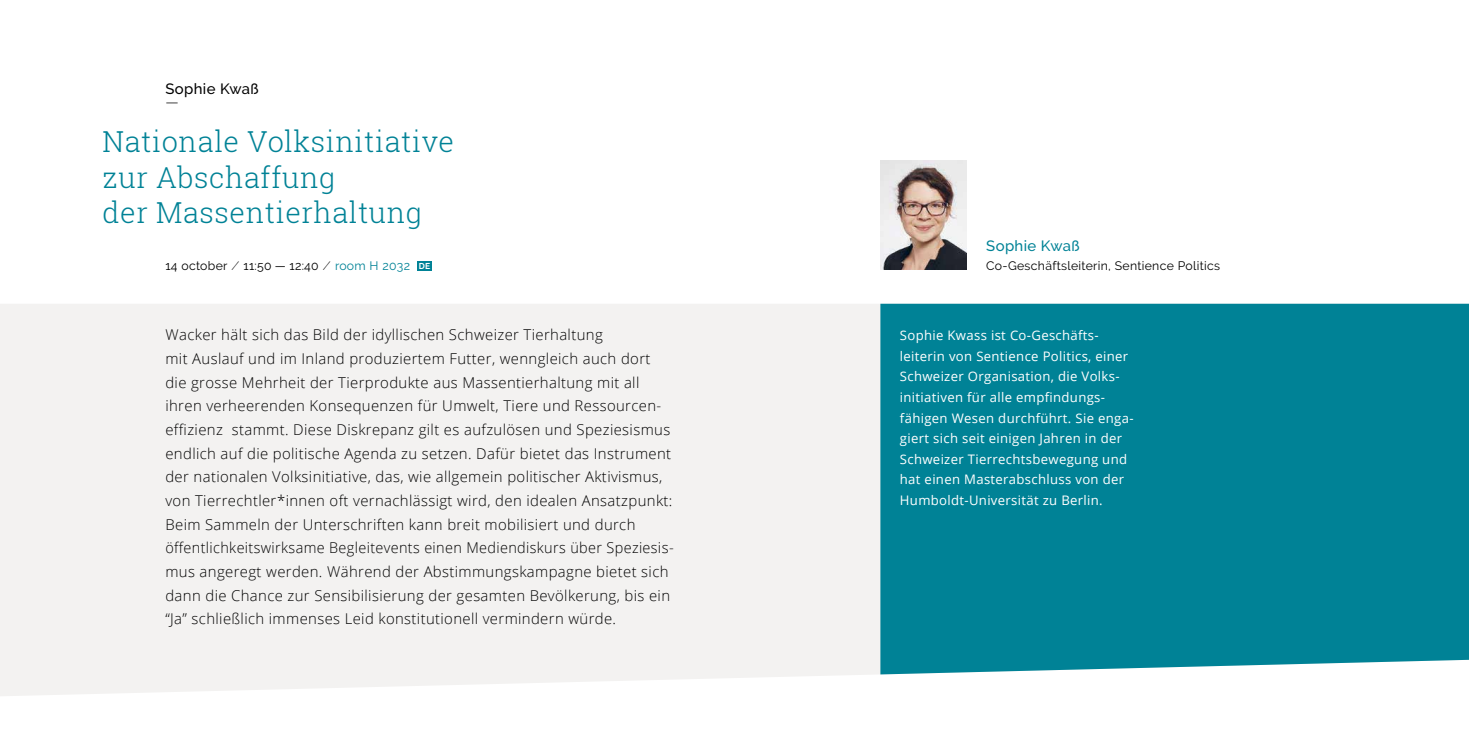
<style>
.page{position:relative;width:1469px;height:735px;background:#fff}
.page>*{position:absolute;margin:0;border:0;box-sizing:border-box;transform-origin:0 0}
.t1{font:300 28.88px/35.9px "Roboto Slab";letter-spacing:.02em;color:#008296}
.t2{font:300 14.88px/23.6px "Open Sans";letter-spacing:.025em;color:#000}
.t3{font:500 14.88px "Raleway";letter-spacing:.025em;color:#000}
.t4{font:500 14.88px "Raleway";letter-spacing:.025em;color:#008296}
.t5{font:300 14.88px "Raleway";color:#000}
.t6{font:13.12px/20.7px "Open Sans";letter-spacing:.025em;color:#fff}
.t7{font:12.25px "Raleway";letter-spacing:.025em;color:#000}
.s1{color:#008296}
.s2{font-weight:700;font-size:8.58px;color:#fff}
</style>
<div class="page">
<div style="left:0;top:304px;width:897px;height:392px;background:#f3f2f1"></div>
<div style="left:880px;top:303px;width:588px;height:371px;background:#008296"></div>
<div style="left:417px;top:260px;width:15px;height:10px;background:#008296"></div>
<img style="left:880px;top:160px;width:86px;height:109px">
<p class="t3" style="left:165px;top:80px;width:95px">Sophie Kwaß</p>
<p class="t5" style="left:165px;top:93px;width:15px">—</p>
<h1 class="t1" style="left:103px;top:122px;width:353px">Nationale Volksinitiative zur Abschaffung<br>der Massentierhaltung</h1>
<p class="t4" style="left:986px;top:236px;width:95px">Sophie Kwaß</p>
<p class="t7" style="left:165px;top:258px;width:266px">14 october ⁄ 11:50 — 12:40 ⁄ <span class="s1">room H 2032</span> <span class="s2">DE</span></p>
<p class="t7" style="left:986px;top:258px;width:235px">Co-Geschäftsleiterin, Sentience Politics</p>
<p class="t2" style="left:165px;top:322px;width:510px">Wacker hält sich das Bild der idyllischen Schweizer Tierhaltung<br>mit Auslauf und im Inland produziertem Futter, wenngleich auch dort die grosse Mehrheit der Tierprodukte aus Massentierhaltung mit all ihren verheerenden Konsequenzen für Umwelt, Tiere und Ressourcen&shy;effizienz stammt. Diese Diskrepanz gilt es aufzulösen und Speziesismus endlich auf die politische Agenda zu setzen. Dafür bietet das Instrument der nationalen Volksinitiative, das, wie allgemein politischer Aktivismus, von Tierrechtler*innen oft vernachlässigt wird, den idealen Ansatzpunkt:<br>Beim Sammeln der Unterschriften kann breit mobilisiert und durch öffentlichkeitswirksame Begleitevents einen Mediendiskurs über Speziesis&shy;mus angeregt werden. Während der Abstimmungskampagne bietet sich dann die Chance zur Sensibilisierung der gesamten Bevölkerung, bis ein “Ja” schließlich immenses Leid konstitutionell vermindern würde.</p>
<p class="t6" style="left:900px;top:324px;width:235px">Sophie Kwass ist Co-Geschäfts&shy;leiterin von Sentience Politics, einer Schweizer Organisation, die Volks&shy;initiativen für alle empfindungs&shy;fähigen Wesen durchführt. Sie enga&shy;giert sich seit einigen Jahren in der Schweizer Tierrechtsbewegung und hat einen Masterabschluss von der Humboldt-Universität zu Berlin.</p>
</div>
